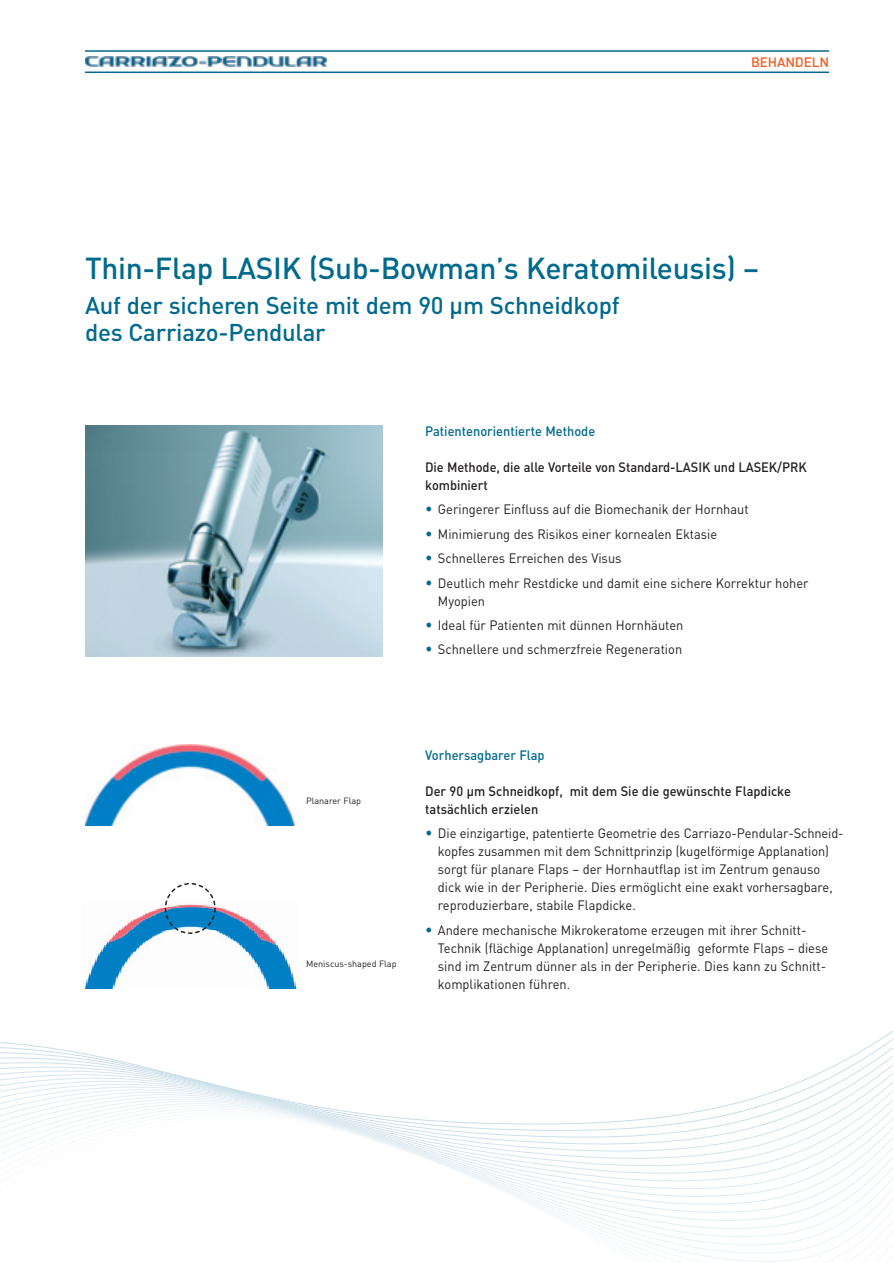
<style>
.page{position:relative;width:894px;height:1263px;background:#fff}
.page>*{position:absolute;margin:0;border:0;box-sizing:border-box;transform-origin:0 0}
.t1{font:500 30px "DIN Schwind";letter-spacing:-.01em;color:#006a8d}
.t2{font:500 24px/27px "DIN Schwind";letter-spacing:-.01em;color:#006a8d}
.t3{font:13.5px/18px "DIN Schwind";color:#231f20;scale:.95 1}
.t4{font:500 13.5px/18px "DIN Schwind";letter-spacing:-.005em;color:#231f20;scale:.95 1}
.t5{font:500 13.5px "DIN Schwind";color:#006a8d;scale:.95 1}
.t6{font:500 13.5px "DIN Schwind";letter-spacing:-.01em;color:#f25d21}
.t7{font:9px "DIN Schwind";color:#231f20}
.s1{font-size:15px;color:#006a8d}
</style>
<div class="page">
<img style="left:83px;top:907px;width:214px;height:82px">
<img style="left:85px;top:745px;width:210px;height:80px">
<img style="left:85px;top:425px;width:298px;height:232px">
<hr style="left:85px;top:50px;width:744px;height:2px;background:#006a8d">
<hr style="left:85px;top:72px;width:744px;height:1px;background:#006a8d">
<svg style="left:0;top:1030px;width:893px;height:233px"></svg>
<img style="left:85px;top:56px;width:241px;height:11px">
<svg style="left:164px;top:883px;width:53px;height:52px"></svg>
<p class="t6" style="left:751px;top:57px;width:80px">BEHANDELN</p>
<h1 class="t1" style="left:85px;top:257px;width:676px">Thin-Flap LASIK (Sub-Bowman’s Keratomileusis) –</h1>
<h2 class="t2" style="left:85px;top:295px;width:536px">Auf der sicheren Seite mit dem 90 μm Schneidkopf des Carriazo-Pendular</h2>
<p class="t5" style="left:425px;top:426px;width:181px">Patientenorientierte Methode</p>
<p class="t4" style="left:425px;top:460px;width:403px">Die Methode, die alle Vorteile von Standard-LASIK und LASEK/PRK kombiniert</p>
<p class="t3" style="left:425px;top:502px;width:342px"><span class="s1">•</span> Geringerer Einfluss auf die Biomechanik der Hornhaut</p>
<p class="t3" style="left:425px;top:527px;width:309px"><span class="s1">•</span> Minimierung des Risikos einer kornealen Ektasie</p>
<p class="t3" style="left:425px;top:551px;width:208px"><span class="s1">•</span> Schnelleres Erreichen des Visus</p>
<p class="t3" style="left:438px;top:575px;width:392px;text-indent:-13px"><span class="s1">•</span> Deutlich mehr Restdicke und damit eine sichere Korrektur hoher<br>Myopien</p>
<p class="t3" style="left:425px;top:618px;width:273px"><span class="s1">•</span> Ideal für Patienten mit dünnen Hornhäuten</p>
<p class="t3" style="left:425px;top:642px;width:272px"><span class="s1">•</span> Schnellere und schmerzfreie Regeneration</p>
<p class="t7" style="left:306px;top:798px;width:56px">Planarer Flap</p>
<p class="t7" style="left:306px;top:961px;width:92px">Meniscus-shaped Flap</p>
<p class="t5" style="left:425px;top:750px;width:127px">Vorhersagbarer Flap</p>
<p class="t4" style="left:425px;top:784px;width:387px">Der 90 μm Schneidkopf, mit dem Sie die gewünschte Flapdicke tatsächlich erzielen</p>
<p class="t3" style="left:438px;top:826px;width:429px;text-indent:-13px"><span class="s1">•</span> Die einzigartige, patentierte Geometrie des Carriazo-Pendular-Schneid&shy;kopfes zusammen mit dem Schnittprinzip (kugelförmige Applanation) sorgt für planare Flaps – der Hornhautflap ist im Zentrum genauso dick wie in der Peripherie. Dies ermöglicht eine exakt vorhersagbare, reproduzierbare, stabile Flapdicke.</p>
<p class="t3" style="left:438px;top:922px;width:412px;text-indent:-13px"><span class="s1">•</span> Andere mechanische Mikrokeratome erzeugen mit ihrer Schnitt-Technik (flächige Applanation) unregelmäßig geformte Flaps – diese sind im Zentrum dünner als in der Peripherie. Dies kann zu Schnitt&shy;komplikationen führen.</p>
</div>
